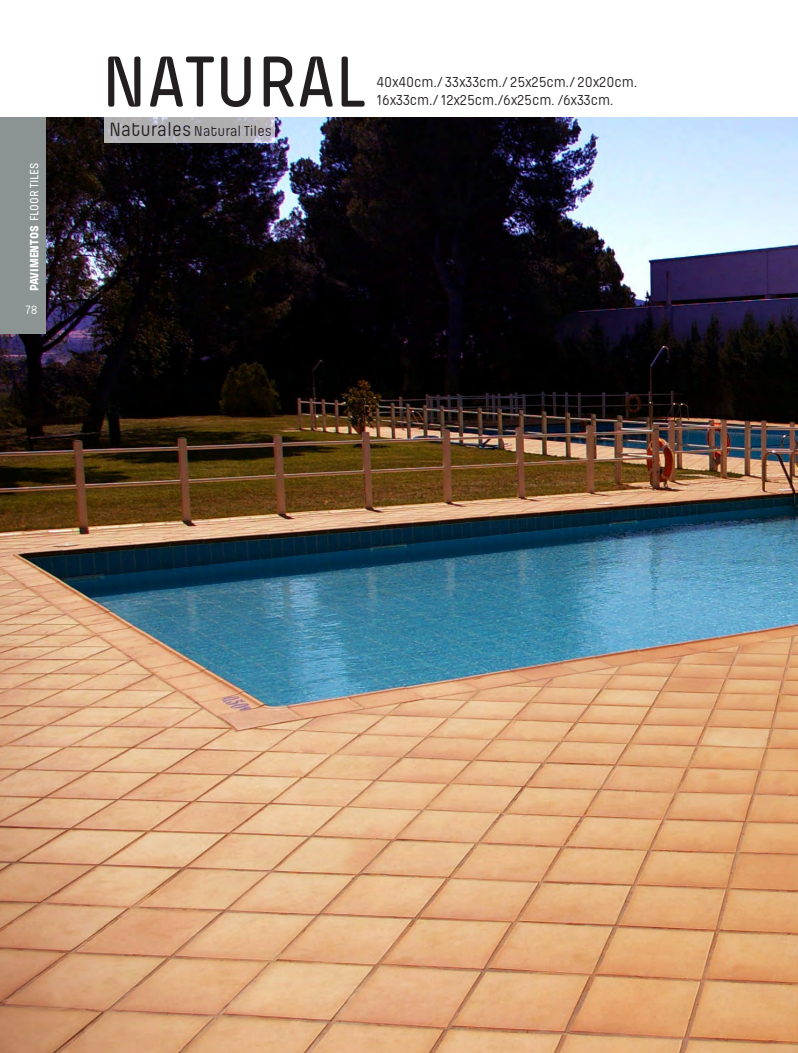
<style>
.page{position:relative;width:798px;height:1053px;background:#fff}
.page>*{position:absolute;margin:0;border:0;box-sizing:border-box;transform-origin:0 0}
.t1{font:500 75px "Pilcrow Soft";color:#231f20}
.t2{font:15px "Pilcrow Soft";color:#231f20}
.t3{font:800 12.5px "Pilcrow Soft";color:#fff}
.t4{font:12.5px "Pilcrow Soft";color:#fff}
.s1{font-weight:500}
.s2{font-size:20px}
</style>
<div class="page">
<img style="left:0;top:117px;width:797px;height:935px">
<div style="left:0;top:117px;width:45px;height:216px;background:#8b9493"></div>
<svg style="left:105px;top:117px;width:170px;height:25px;background:#b3b2b6"></svg>
<p class="t3" style="left:28px;top:291px;width:129px;rotate:-90deg">PAVIMENTOS <span class="s1">FLOOR TILES</span></p>
<p class="t4" style="left:26px;top:303px;width:13px">78</p>
<p class="t1" style="left:101px;top:44px;width:266px">NATURAL</p>
<p class="t2" style="left:109px;top:124px;width:164px"><span class="s2">Naturales</span> Natural Tiles</p>
<p class="t2" style="left:376px;top:75px;width:261px">40x40cm./ 33x33cm./ 25x25cm./ 20x20cm.</p>
<p class="t2" style="left:376px;top:93px;width:238px">16x33cm./ 12x25cm./6x25cm. /6x33cm.</p>
</div>
